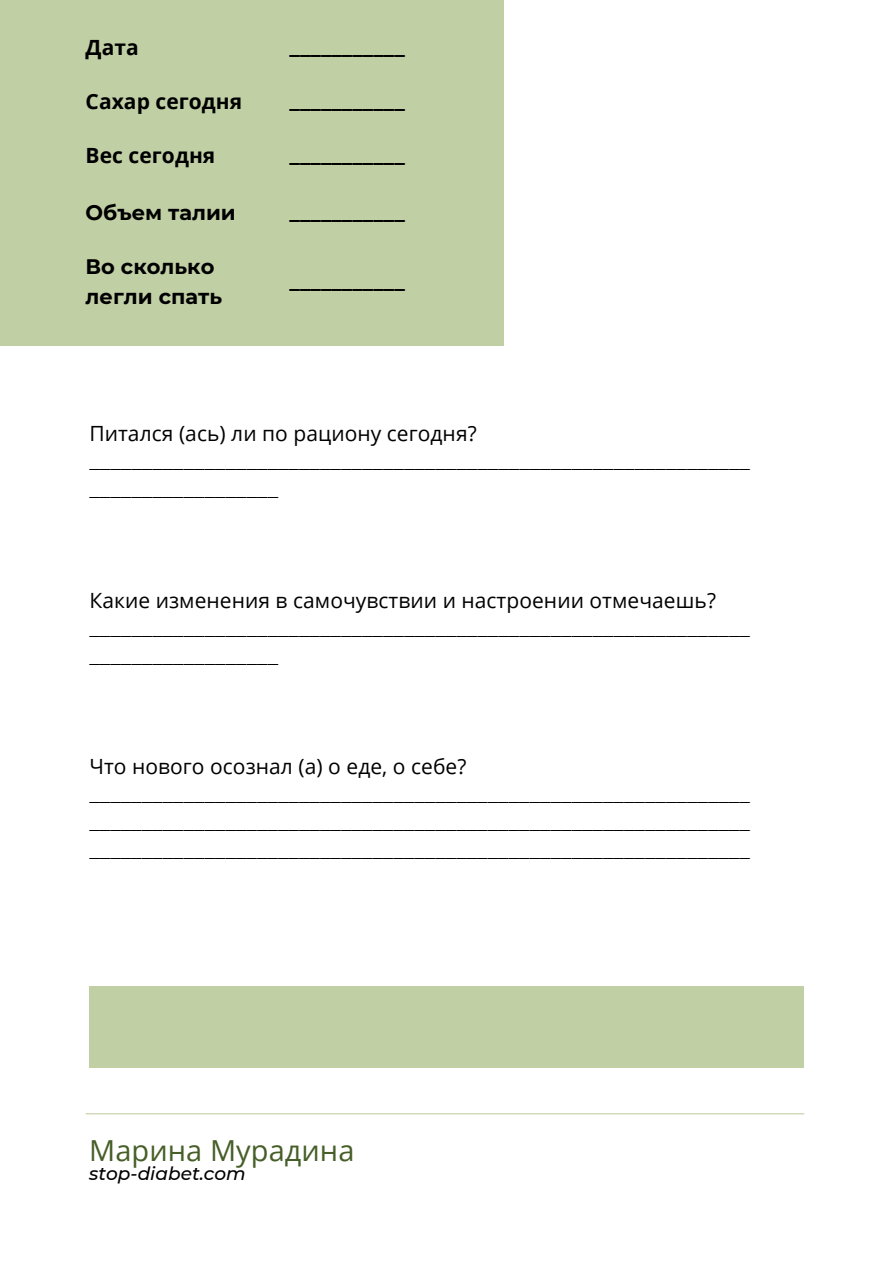
<style>
.page{position:relative;width:894px;height:1264px;background:#fff}
.page>*{position:absolute;margin:0;border:0;box-sizing:border-box;transform-origin:0 0}
.t1{font:28.95px "Open Sans";letter-spacing:.005em;color:#465e28}
.t2{font:21px/28.2px "Montserrat";color:#000}
.t3{font:700 21px/29.2px "Montserrat";color:#000}
.t4{font:700 21px "Open Sans";letter-spacing:.005em;color:#000}
.t5{font:italic 500 18.45px "Montserrat";color:#000}
.s1{font-family:"Open Sans"}
</style>
<div class="page">
<div style="left:0;top:0;width:503px;height:345px;background:#c1cfa5"></div>
<div style="left:89px;top:985px;width:715px;height:82px;background:#c1cfa5"></div>
<hr style="left:86px;top:1113px;width:718px;height:1px;background:#c1cfa5">
<h1 class="t4" style="left:86px;top:33px;width:55px">Дата</h1>
<p class="t4" style="left:86px;top:87px;width:158px">Сахар сегодня</p>
<h1 class="t4" style="left:86px;top:141px;width:131px">Вес сегодня</h1>
<p class="t3" style="left:86px;top:198px;width:152px">Объем талии</p>
<p class="t3" style="left:86px;top:252px;width:138px">Во сколько легли спать</p>
<p class="t3" style="left:289px;top:33px;width:117px">___________</p>
<p class="t3" style="left:289px;top:87px;width:117px">___________</p>
<h2 class="t3" style="left:289px;top:141px;width:117px">___________</h2>
<h2 class="t3" style="left:289px;top:197px;width:117px">___________</h2>
<p class="t3" style="left:289px;top:267px;width:117px">___________</p>
<h1 class="t2" style="left:89px;top:419px;width:662px"><span class="s1">Питался (ась) ли по рациону сегодня? </span>_______________________________________________________________ __________________</h1>
<h1 class="t2" style="left:89px;top:586px;width:662px"><span class="s1">Какие изменения в самочувствии и настроении отмечаешь? </span>_______________________________________________________________ __________________</h1>
<p class="t2" style="left:89px;top:752px;width:662px"><span class="s1">Что нового осознал (а) о еде, о себе? </span>_______________________________________________________________ _______________________________________________________________ _______________________________________________________________</p>
<h1 class="t1" style="left:89px;top:1130px;width:266px">Марина Мурадина</h1>
<p class="t5" style="left:89px;top:1162px;width:158px">stop-diabet.com</p>
</div>
